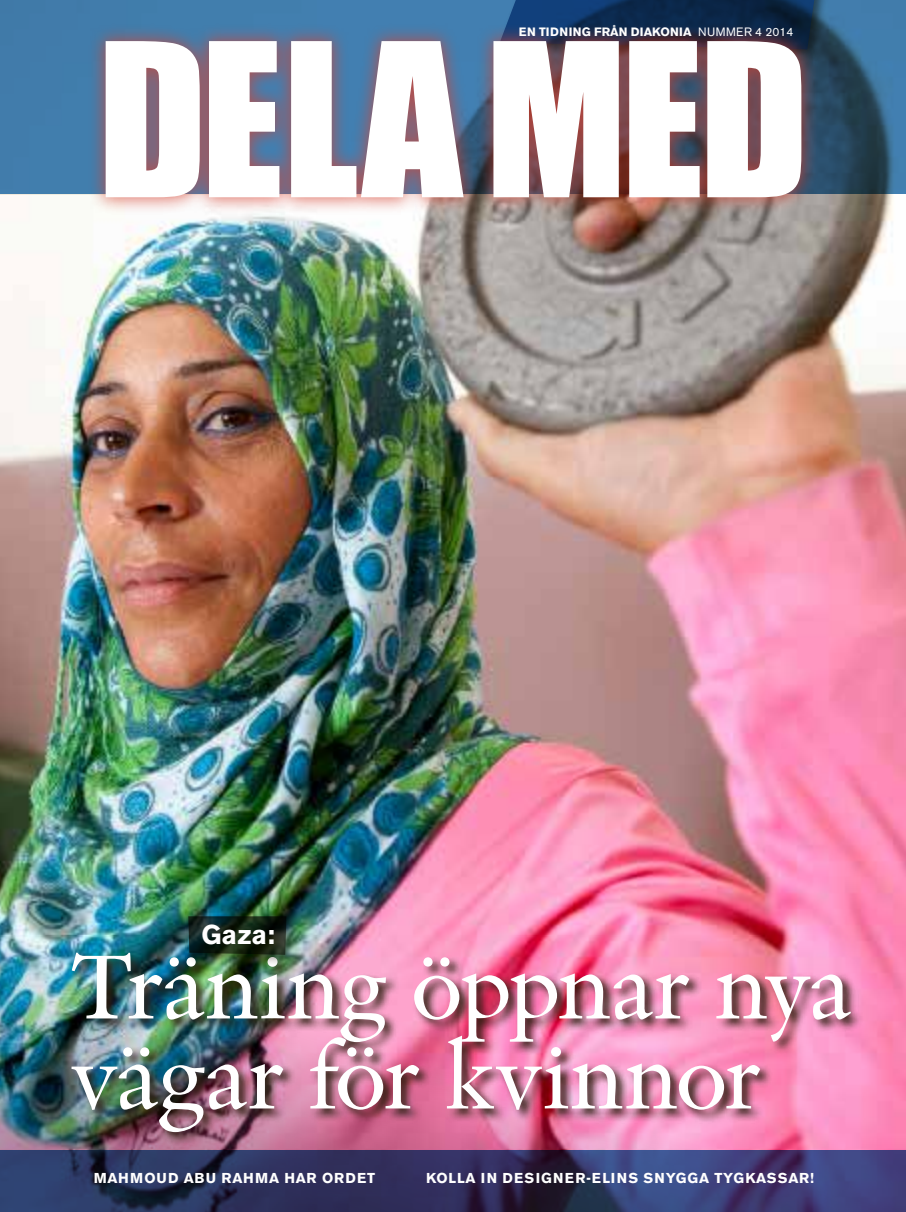
<style>
.page{position:relative;width:906px;height:1212px;background:#fff}
.page>*{position:absolute;margin:0;border:0;box-sizing:border-box;transform-origin:0 0}
.t1{font:197.55px "Impact";letter-spacing:-.02em;color:#fff}
.t2{font:96px/90px "Indigo Regular Os F";letter-spacing:-.025em;color:#fff}
.t3{font:700 26.7px "Akzidenz Grotesk BE";color:#fff}
.t4{font:700 14.25px "Akzidenz Grotesk BE";letter-spacing:.05em;color:#fff}
.t5{font:700 12px "Akzidenz Grotesk BE";color:#fff}
.s1{font-weight:400}
</style>
<div class="page">
<img style="left:0;top:195px;width:906px;height:740px">
<img style="left:0;top:935px;width:906px;height:215px">
<img style="left:70px;top:951px;width:794px;height:195px">
<div style="left:185px;top:912px;width:114px;height:55px;background:#2d1f11;opacity:.55"></div>
<svg style="left:188px;top:916px;width:98px;height:39px;background:#132318"></svg>
<svg style="left:0;top:0;width:906px;height:195px;background:#356790"></svg>
<svg style="left:0;top:1150px;width:906px;height:62px;background:#313563"></svg>
<div style="left:88px;top:23px;width:731px;height:192px;background:#d54230;opacity:.75"></div>
<p class="t5" style="left:519px;top:24px;width:276px">EN TIDNING FRÅN DIAKONIA <span class="s1">NUMMER 4 2014</span></p>
<h1 class="t1" style="left:98px;top:-33px;width:697px">DELA MED</h1>
<h3 class="t3" style="left:201px;top:919px;width:75px">GAZA:</h3>
<h2 class="t2" style="left:70px;top:941px;width:783px">Träning öppnar nya vägar för kvinnor</h2>
<p class="t4" style="left:94px;top:1169px;width:283px">MAHMOUD ABU RAHMA HAR ORDET</p>
<p class="t4" style="left:426px;top:1169px;width:389px">KOLLA IN DESIG NER-ELINS SNYGGA TYG KASSAR!</p>
</div>
